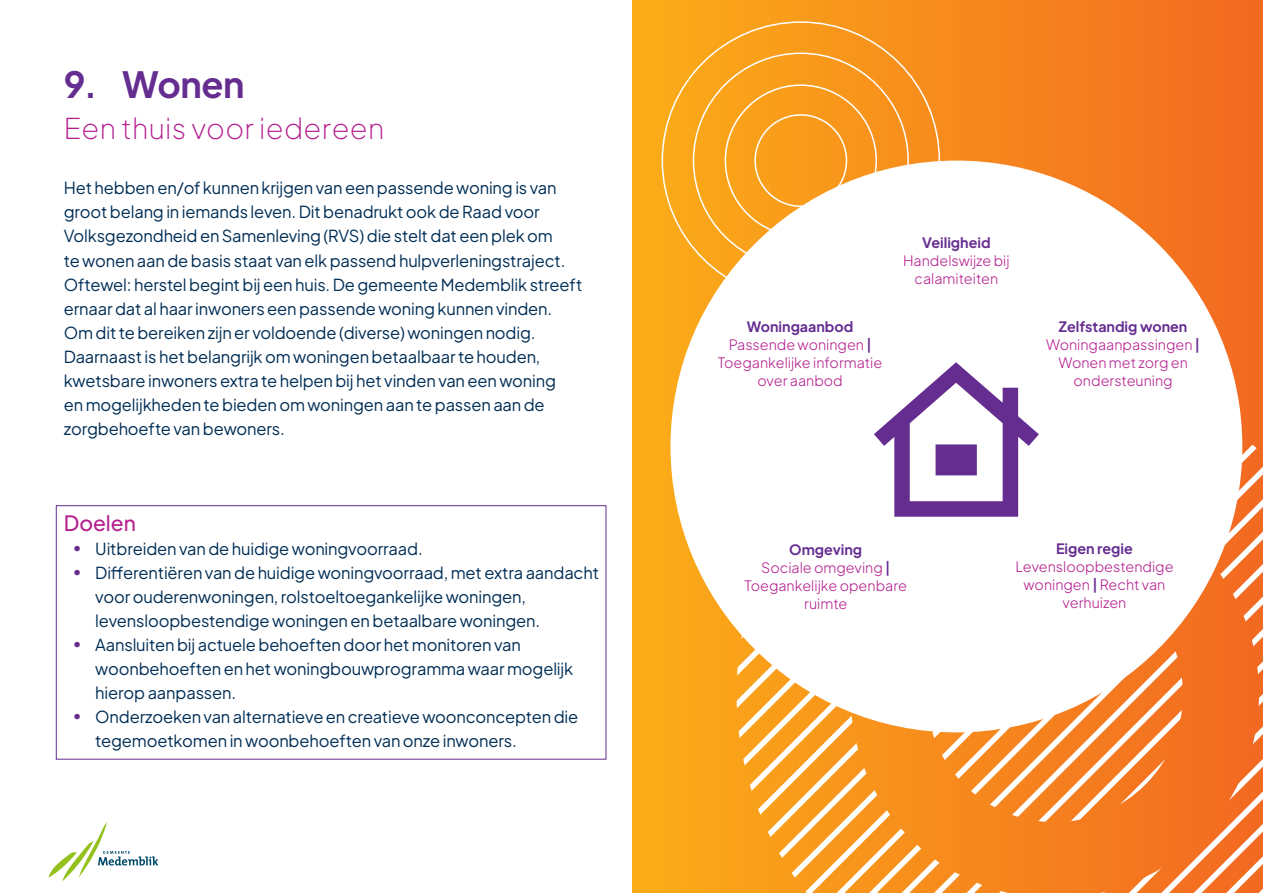
<style>
.page{position:relative;width:1263px;height:893px;background:#fff}
.page>*{position:absolute;margin:0;border:0;box-sizing:border-box;transform-origin:0 0}
.H2_Hoofdkop{font:700 36px "Plus Jakarta Sans";letter-spacing:-.01em;color:#652d90}
.H2_Hoofdkop-2{font:200 28.5px "Plus Jakarta Sans";letter-spacing:.01em;color:#b41e8e}
.t1{font:500 21px "Plus Jakarta Sans";color:#b41e8e}
.t2{font:16.5px/24px "Plus Jakarta Sans";letter-spacing:-.01em;color:#002e56}
.t3{font:300 14.25px/18px "Plus Jakarta Sans";color:#b41e8e;text-align:center}
.t4{font:700 14.25px "Plus Jakarta Sans";color:#652d90}
.s1{color:#652d90}
.s2{font-weight:600;color:#652d90}
</style>
<div class="page">
<svg style="left:48px;top:821px;width:110px;height:60px"></svg>
<div style="left:632px;top:0;width:631px;height:893px;background:linear-gradient(to right,#fbae19,#f26922)"></div>
<svg style="left:661px;top:21px;width:280px;height:280px;background:#f9a123"></svg>
<svg style="left:752px;top:647px;width:32px;height:246px;background:#faaf41"></svg>
<svg style="left:784px;top:675px;width:33px;height:218px;fill:#f99c1b"></svg>
<svg style="left:817px;top:696px;width:32px;height:197px;fill:#f8981b"></svg>
<svg style="left:849px;top:711px;width:33px;height:182px;background:#f9a643"></svg>
<svg style="left:882px;top:722px;width:32px;height:171px;background:#f79b32"></svg>
<svg style="left:914px;top:729px;width:33px;height:164px;background:#f7942b"></svg>
<svg style="left:947px;top:731px;width:32px;height:162px;background:#f79534"></svg>
<svg style="left:979px;top:727px;width:33px;height:166px;background:#f79438"></svg>
<svg style="left:1012px;top:718px;width:32px;height:175px;background:#f6933c"></svg>
<svg style="left:1044px;top:705px;width:33px;height:188px;background:#f6903e"></svg>
<svg style="left:1077px;top:688px;width:32px;height:205px;background:#f68f42"></svg>
<svg style="left:1109px;top:664px;width:33px;height:229px;background:#f5893d"></svg>
<svg style="left:1142px;top:632px;width:32px;height:261px;background:#f5853c"></svg>
<div style="left:1174px;top:586px;width:32px;height:307px;background:#f37121"></div>
<svg style="left:1206px;top:376px;width:57px;height:517px;background:#f47d3c"></svg>
<div style="left:670px;top:161px;width:572px;height:571px;background:#fff;border-radius:50%"></div>
<div style="left:56px;top:505px;width:550px;height:254px;border:1px solid #652d90"></div>
<svg style="left:874px;top:362px;width:165px;height:155px"></svg>
<h2 class="H2_Hoofdkop" style="left:64px;top:53px;width:182px">9. Wonen</h2>
<h2 class="H2_Hoofdkop-2" style="left:64px;top:106px;width:322px">Een thuis voor iedereen</h2>
<p class="t2" style="left:64px;top:175px;width:520px">Het hebben en/of kunnen krijgen van een passende woning is van groot belang in iemands leven. Dit benadrukt ook de Raad voor Volksgezondheid en Samenleving (RVS) die stelt dat een plek om<br>te wonen aan de basis staat van elk passend hulpverleningstraject.<br>Oftewel: herstel begint bij een huis. De gemeente Medemblik streeft ernaar dat al haar inwoners een passende woning kunnen vinden.<br>Om dit te bereiken zijn er voldoende (diverse) woningen nodig.<br>Daarnaast is het belangrijk om woningen betaalbaar te houden, kwetsbare inwoners extra te helpen bij het vinden van een woning<br>en mogelijkheden te bieden om woningen aan te passen aan de zorgbehoefte van bewoners.</p>
<h3 class="t1" style="left:64px;top:505px;width:74px">Doelen</h3>
<p class="t2" style="left:73px;top:535px;width:351px"><span class="s1">•</span> Uitbreiden van de huidige woningvoorraad.</p>
<p class="t2" style="left:95px;top:559px;width:505px;text-indent:-22px"><span class="s1">•</span> Differentiëren van de huidige woningvoorraad, met extra aandacht voor ouderenwoningen, rolstoeltoegankelijke woningen, levensloopbestendige woningen en betaalbare woningen.</p>
<p class="t2" style="left:95px;top:631px;width:479px;text-indent:-22px"><span class="s1">•</span> Aansluiten bij actuele behoeften door het monitoren van woonbehoeften en het woningbouwprogramma waar mogelijk hierop aanpassen.</p>
<p class="t2" style="left:95px;top:703px;width:485px;text-indent:-22px"><span class="s1">•</span> Onderzoeken van alternatieve en creatieve woonconcepten die tegemoetkomen in woonbehoeften van onze inwoners.</p>
<h4 class="t4" style="left:747px;top:314px;width:108px">Woningaanbod</h4>
<p class="t3" style="left:718px;top:334px;width:166px">Passende woningen <span class="s2">|<br></span>Toegankelijke informatie over aanbod</p>
<h4 class="t4" style="left:922px;top:230px;width:70px">Veiligheid</h4>
<p class="t3" style="left:903px;top:250px;width:108px">Handelswijze bij calamiteiten</p>
<h4 class="t4" style="left:1059px;top:314px;width:130px">Zelfstandig wonen</h4>
<p class="t3" style="left:1046px;top:334px;width:155px">Woningaanpassingen <span class="s2">|<br></span>Wonen met zorg en ondersteuning</p>
<h4 class="t4" style="left:789px;top:536px;width:74px">Omgeving</h4>
<p class="t3" style="left:744px;top:557px;width:164px">Sociale omgeving <span class="s2">|<br></span>Toegankelijke openbare ruimte</p>
<h4 class="t4" style="left:1056px;top:536px;width:78px">Eigen regie</h4>
<p class="t3" style="left:1015px;top:557px;width:160px">Levensloopbestendige woningen <span class="s2">|</span> Recht van verhuizen</p>
</div>
